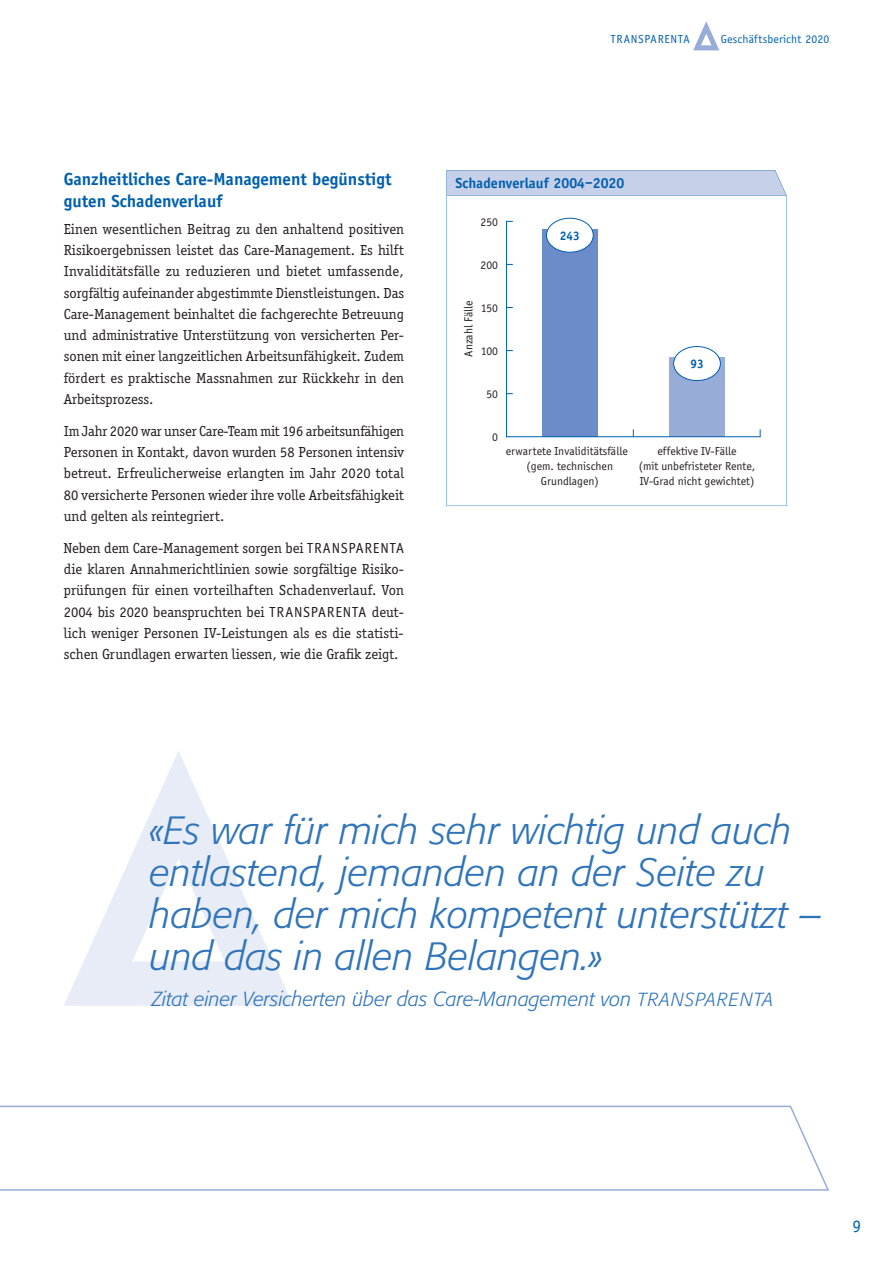
<style>
.page{position:relative;width:893px;height:1263px;background:#fff}
.page>*{position:absolute;margin:0;border:0;box-sizing:border-box;transform-origin:0 0}
.t1{font:italic 300 39px/42px "Formata";color:#2f74ba}
.t2{font:italic 300 20.25px "Formata";color:#2f74ba}
.t3{font:700 18px/21.3px "Officina Sans";color:#0160ae}
.t4{font:18px "Officina Sans";color:#0160ae}
.t5{font:15px/21.3px "Officina Serif";color:#231f20;text-align:justify}
.t6{font:700 15px "Officina Sans";letter-spacing:.005em;color:#0160ae}
.t7{font:700 12.75px "Officina Sans";color:#0160ae}
.t8{font:12px/15px "Officina Sans";color:#231f20;text-align:center}
.t9{font:12px "Officina Sans";letter-spacing:.015em;color:#0160ae}
.t10{font:12px "Officina Sans";letter-spacing:.065em;color:#0160ae}
.s1{font-family:"Officina Sans"}
.s2{font-size:18.75px}
</style>
<div class="page">
<svg style="left:446px;top:196px;width:341px;height:310px"></svg>
<div style="left:669px;top:357px;width:56px;height:80px;background:#97acd7"></div>
<div style="left:674px;top:347px;width:46px;height:34px;background:#fff;border-radius:50%"></div>
<div style="left:673px;top:346px;width:47px;height:35px;border:1px solid #0160ae;border-radius:50%"></div>
<div style="left:542px;top:229px;width:55px;height:208px;background:#6b8cc8"></div>
<div style="left:546px;top:218px;width:47px;height:34px;background:#fff;border-radius:50%"></div>
<div style="left:546px;top:218px;width:47px;height:34px;border:1px solid #0160ae;border-radius:50%"></div>
<hr style="left:506px;top:436px;width:254px;height:1px;background:#0160ae">
<hr style="left:506px;top:221px;width:1px;height:216px;background:#0160ae">
<svg style="left:446px;top:170px;width:341px;height:26px;background:#c3cee7"></svg>
<svg style="left:693px;top:21px;width:26px;height:29px"></svg>
<svg style="left:64px;top:751px;width:229px;height:255px"></svg>
<svg style="left:0;top:1106px;width:829px;height:85px"></svg>
<p class="t10" style="left:611px;top:32px;width:80px">TRANSPARENTA</p>
<p class="t9" style="left:721px;top:32px;width:110px">Geschäftsbericht 2020</p>
<p class="t3" style="left:64px;top:168px;width:329px">Ganzheitliches Care-Management begünstigt guten Schadenverlauf</p>
<p class="t5" style="left:64px;top:218px;width:342px">Einen wesentlichen Beitrag zu den anhaltend positiven Risikoergebnissen leistet das Care-Management. Es hilft Invaliditätsfälle zu reduzieren und bietet umfassende, sorgfältig aufeinander abgestimmte Dienstleistungen. Das Care-Management beinhaltet die fachgerechte Betreuung und administrative Unterstützung von versicherten Per&shy;sonen mit einer langzeitlichen Arbeitsunfähigkeit. Zudem fördert es praktische Massnahmen zur Rückkehr in den Arbeitsprozess.</p>
<p class="t5" style="left:64px;top:420px;width:342px">Im Jahr 2020 war unser Care-Team mit 196 arbeits unfähigen Personen in Kontakt, davon wurden 58 Personen intensiv betreut. Erfreulicherweise erlangten im Jahr 2020 total 80 versicherte Personen wieder ihre volle Arbeitsfähigkeit und gelten als reintegriert.</p>
<p class="t5" style="left:64px;top:537px;width:342px">Neben dem Care-Management sorgen bei <span class="s1">TRANSPARENTA </span>die klaren Annahmerichtlinien sowie sorgfältige Risiko&shy;prüfungen für einen vorteilhaften Schadenverlauf. Von 2004 bis 2020 beanspruchten bei <span class="s1">TRANSPARENTA</span> deut&shy;lich weniger Personen IV-Leistungen als es die statisti&shy;schen Grundlagen erwarten liessen, wie die Grafik zeigt.</p>
<p class="t6" style="left:455px;top:174px;width:170px">Schadenverlauf 2004–2020</p>
<p class="t8" style="left:480px;top:214px;width:19px">250</p>
<p class="t8" style="left:480px;top:258px;width:19px">200</p>
<p class="t8" style="left:461px;top:357px;width:58px;rotate:-90deg">Anzahl Fälle</p>
<p class="t8" style="left:481px;top:301px;width:19px">150</p>
<p class="t8" style="left:481px;top:344px;width:19px">100</p>
<p class="t8" style="left:486px;top:387px;width:13px">50</p>
<p class="t7" style="left:560px;top:228px;width:21px">243</p>
<p class="t7" style="left:690px;top:356px;width:15px">93</p>
<p class="t8" style="left:492px;top:430px;width:7px">0</p>
<p class="t8" style="left:506px;top:443px;width:123px">erwartete Invaliditätsfälle (gem. technischen<br>Grundlagen)</p>
<p class="t8" style="left:639px;top:443px;width:118px">effektive IV-Fälle<br>(mit unbefristeter Rente,<br>IV-Grad nicht gewichtet)</p>
<h1 class="t1" style="left:150px;top:809px;width:674px">«Es war für mich sehr wichtig und auch entlastend, jemanden an der Seite zu haben, der mich kompetent unterstützt – und das in allen Belangen.»</h1>
<h2 class="t2" style="left:152px;top:987px;width:623px">Zitat einer Versicherten über das Care-Management von <span class="s2">TRANSPARENTA</span></h2>
<p class="t4" style="left:852px;top:1216px;width:10px">9</p>
</div>
